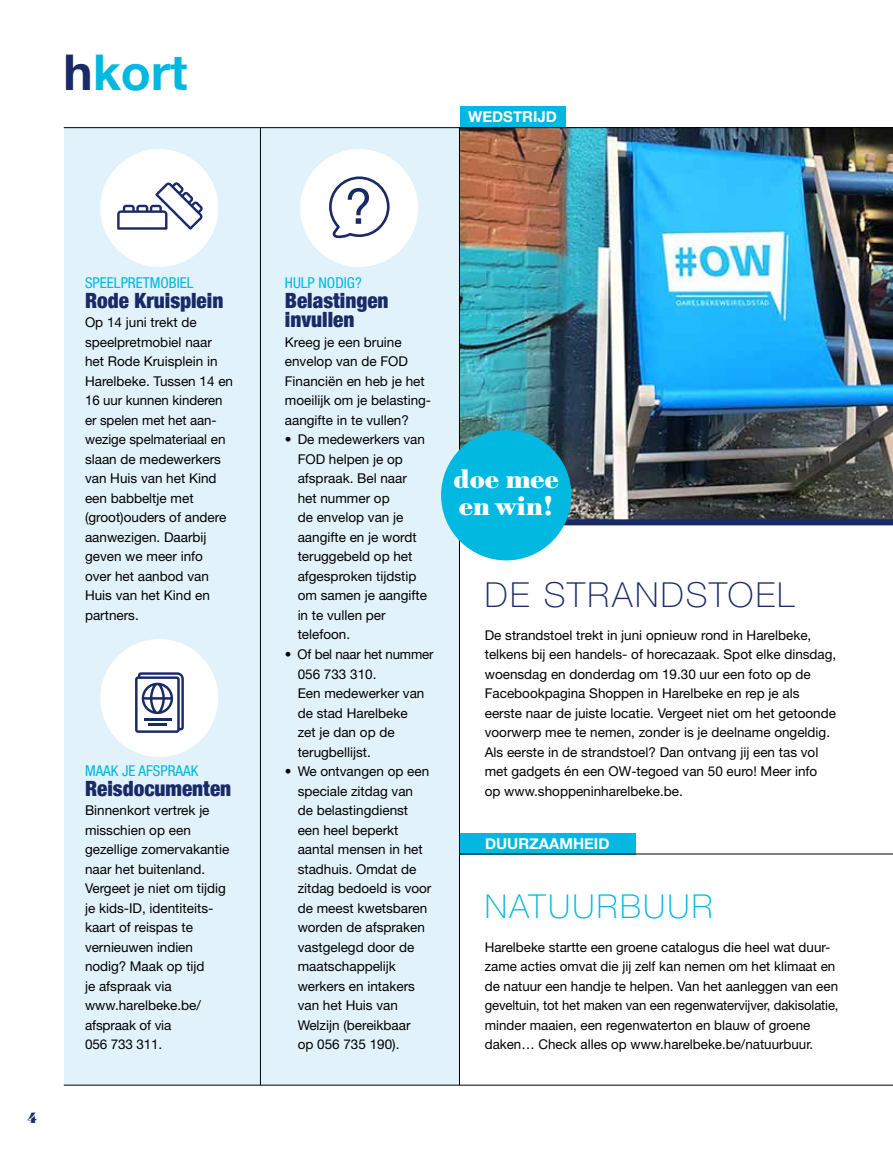
<style>
.page{position:relative;width:893px;height:1149px;background:#fff}
.page>*{position:absolute;margin:0;border:0;box-sizing:border-box;transform-origin:0 0}
.t1{font:700 49.2px "Helvetica Neue";color:#00b8e0}
.t2{font:100 34.5px "Helvetica Neue LT Std";letter-spacing:.065em;color:#192a67}
.t3{font:100 33px "Helvetica Neue LT Std";letter-spacing:.07em;color:#00b8e0}
.t4{font:27px/27px "Sybarite Small";color:#fff}
.t5{font:900 condensed 21px/19.5px "Helvetica Neue";color:#192a67}
.t6{font:condensed 15px "Helvetica Neue LT Std";color:#00b8e0}
.t7{font:700 15px "Helvetica Neue";color:#fff}
.t8{font:15px "Sybarite Huge";color:#192a67}
.t9{font:13.5px/19.5px "Helvetica Neue LT Std";color:#000}
.s1{color:#192a67}
</style>
<div class="page">
<div style="left:64px;top:128px;width:396px;height:956px;background:#e1f2fb"></div>
<img style="left:460px;top:128px;width:433px;height:391px">
<div style="left:459px;top:832px;width:176px;height:22px;background:#00b8e0"></div>
<hr style="left:459px;top:128px;width:1px;height:956px;background:#000">
<div style="left:460px;top:106px;width:106px;height:21px;background:#00b8e0"></div>
<div style="left:460px;top:519px;width:433px;height:6px;background:#192a67"></div>
<hr style="left:64px;top:1084px;width:829px;height:1px;background:#000">
<hr style="left:64px;top:127px;width:829px;height:1px;background:#000">
<div style="left:441px;top:430px;width:130px;height:130px;background:#00b8e0;border-radius:50%"></div>
<div style="left:300px;top:149px;width:118px;height:118px;background:#fff;border-radius:50%"></div>
<svg style="left:329px;top:176px;width:61px;height:63px"></svg>
<div style="left:100px;top:149px;width:118px;height:118px;background:#fff;border-radius:50%"></div>
<div style="left:100px;top:638px;width:118px;height:118px;background:#fff;border-radius:50%"></div>
<hr style="left:460px;top:853px;width:433px;height:1px;background:#000">
<hr style="left:260px;top:128px;width:1px;height:956px;background:#000">
<svg style="left:117px;top:182px;width:86px;height:47px"></svg>
<svg style="left:135px;top:672px;width:49px;height:60px"></svg>
<hr style="left:144px;top:718px;width:27px;height:2px;background:#192a67">
<h1 class="t1" style="left:64px;top:34px;width:125px"><span class="s1">h</span>kort</h1>
<p class="t7" style="left:468px;top:105px;width:90px">WEDSTRIJD</p>
<p class="t6" style="left:85px;top:274px;width:110px">SPEELPRETMOBIEL</p>
<h3 class="t5" style="left:85px;top:289px;width:140px">Rode Kruisplein</h3>
<p class="t9" style="left:85px;top:312px;width:150px">Op 14 juni trekt de speelpretmobiel naar het Rode Kruisplein in<br>Harelbeke. Tussen 14 en<br>16 uur kunnen kinderen er spelen met het aan&shy;wezige spelmateriaal en slaan de medewerkers van Huis van het Kind een babbeltje met (groot)ouders of andere aanwezigen. Daarbij geven we meer info<br>over het aanbod van<br>Huis van het Kind en partners.</p>
<p class="t8" style="left:28px;top:1107px;width:11px">4</p>
<p class="t6" style="left:85px;top:762px;width:115px">MAAK JE AFSPRAAK</p>
<h3 class="t5" style="left:85px;top:777px;width:148px">Reisdocumenten</h3>
<p class="t9" style="left:85px;top:800px;width:146px">Binnenkort vertrek je misschien op een gezellige zomervakantie naar het buitenland.<br>Vergeet je niet om tijdig je kids-ID, identiteits&shy;kaart of reispas te vernieuwen indien nodig? Maak op tijd<br>je afspraak via www.harelbeke.be/ afspraak of via<br>056 733 311.</p>
<p class="t6" style="left:285px;top:274px;width:78px">HULP NODIG?</p>
<h3 class="t5" style="left:285px;top:289px;width:105px">Belastingen invullen</h3>
<p class="t9" style="left:285px;top:332px;width:148px">Kreeg je een bruine envelop van de FOD<br>Financiën en heb je het moeilijk om je belasting&shy;aangifte in te vullen?</p>
<p class="t9" style="left:298px;top:429px;width:131px;text-indent:-13px">• De medewerkers van<br>FOD helpen je op afspraak. Bel naar het nummer op<br>de envelop van je aangifte en je wordt teruggebeld op het afgesproken tijdstip om samen je aangifte in te vullen per telefoon.</p>
<p class="t9" style="left:298px;top:644px;width:137px;text-indent:-13px">• Of bel naar het nummer<br>056 733 310.<br>Een medewerker van de stad Harelbeke<br>zet je dan op de terugbellijst.</p>
<p class="t9" style="left:298px;top:761px;width:135px;text-indent:-13px">• We ontvangen op een speciale zitdag van de belastingdienst een heel beperkt aantal mensen in het stadhuis. Omdat de zitdag bedoeld is voor de meest kwetsbaren worden de afspraken vastgelegd door de maatschappelijk werkers en intakers van het Huis van<br>Welzijn (bereikbaar<br>op 056 735 190).</p>
<h3 class="t4" style="left:453px;top:465px;width:107px">doe mee en win!</h3>
<h2 class="t2" style="left:485px;top:575px;width:311px">DE STRANDSTOEL</h2>
<p class="t9" style="left:485px;top:624px;width:353px">De strandstoel trekt in juni opnieuw rond in Harelbeke, telkens bij een handels- of horecazaak. Spot elke dinsdag, woensdag en donderdag om 19.30 uur een foto op de Facebookpagina Shoppen in Harelbeke en rep je als eerste naar de juiste locatie. Vergeet niet om het getoonde voorwerp mee te nemen, zonder is je deelname ongeldig.<br>Als eerste in de strandstoel? Dan ontvang jij een tas vol met gadgets én een OW-tegoed van 50 euro! Meer info op www.shoppeninharelbeke.be.</p>
<p class="t7" style="left:485px;top:831px;width:126px">DUURZAAMHEID</p>
<h3 class="t3" style="left:485px;top:887px;width:229px">NATUURBUUR</h3>
<p class="t9" style="left:485px;top:936px;width:355px">Harelbeke startte een groene catalogus die heel wat duur&shy;zame acties omvat die jij zelf kan nemen om het klimaat en de natuur een handje te helpen. Van het aanleggen van een geveltuin, tot het maken van een regenwatervijver, dakisolatie, minder maaien, een regenwaterton en blauw of groene daken… Check alles op www.harelbeke.be/natuurbuur.</p>
</div>
